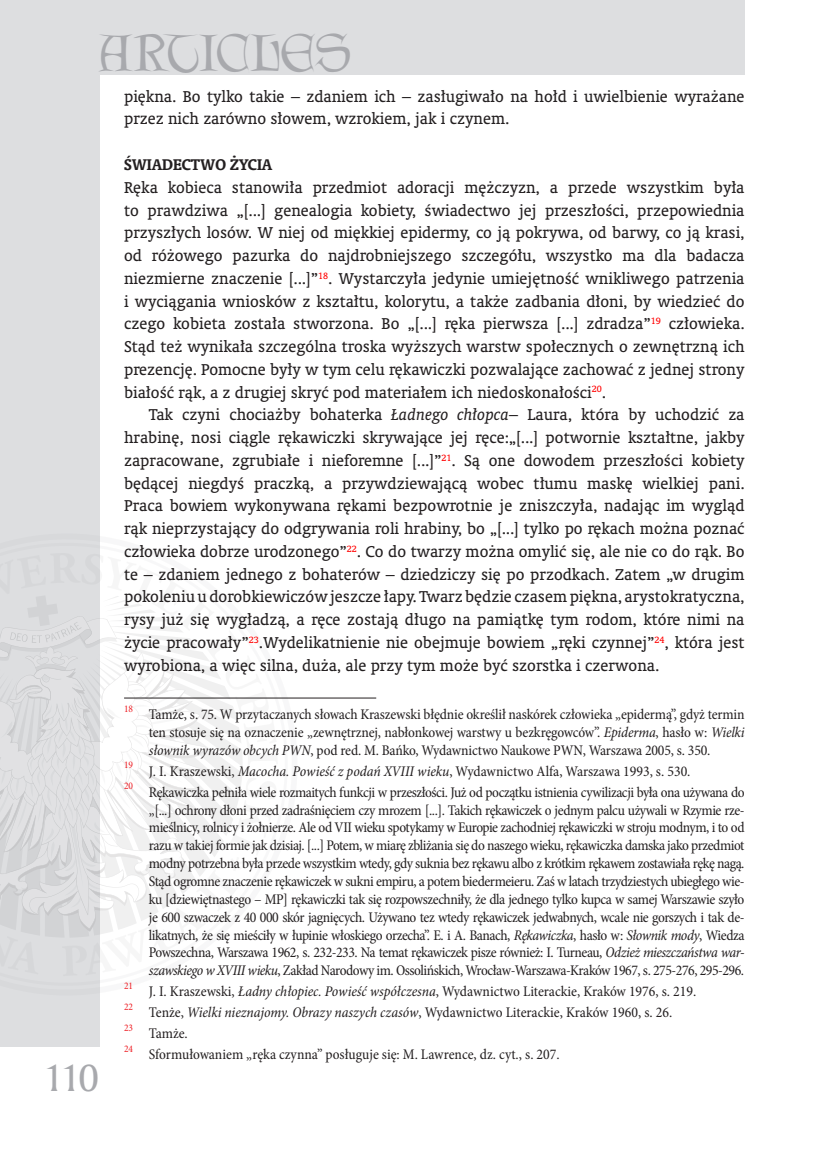
<style>
.page{position:relative;width:819px;height:1166px;background:#fff}
.page>*{position:absolute;margin:0;border:0;box-sizing:border-box;transform-origin:0 0}
.t1{font:46.55px "Lettergical PL";color:#a8a9ad}
.t2{font:36.75px "Amerigo PL";color:#a8a9ad}
.Normalny_PK{font:15.75px/22.8px "Oranda PL";color:#231f20;text-align:justify}
.Normalny_PK-2{font:700 15.75px "Oranda PL";color:#231f20}
.przypisy_PK{font:condensed 14.88px/17.8px "Minion Pro";letter-spacing:-.005em;color:#231f20;text-align:justify}
.przypisy_PK-2{font:condensed 10.15px "Minion Pro";color:#ee1d23}
.s1{font-style:italic}
</style>
<div class="page">
<div style="left:0;top:0;width:99px;height:1047px;background:#dddee0"></div>
<div style="left:0;top:0;width:744px;height:74px;background:#dddee0"></div>
<svg style="left:0;top:553px;width:278px;height:423px"></svg>
<hr style="left:124px;top:697px;width:252px;height:1px;background:#231f20">
<h1 class="t1" style="left:99px;top:25px;width:254px">ARTICLES</h1>
<h2 class="t2" style="left:43px;top:1053px;width:57px">110</h2>
<p class="Normalny_PK" style="left:124px;top:85px;width:622px">piękna. Bo tylko takie – zdaniem ich – zasługiwało na hołd i uwielbienie wyrażane przez nich zarówno słowem, wzrokiem, jak i czynem.</p>
<p class="Normalny_PK-2" style="left:124px;top:154px;width:150px">ŚWIADECTWO ŻYCIA</p>
<p class="Normalny_PK" style="left:124px;top:176px;width:622px">Ręka kobieca stanowiła przedmiot adoracji mężczyzn, a przede wszystkim była to prawdziwa „[...] genealogia kobiety, świadectwo jej przeszłości, przepowiednia przyszłych losów. W niej od miękkiej epidermy, co ją pokrywa, od barwy, co ją krasi, od różowego pazurka do najdrobniejszego szczegółu, wszystko ma dla badacza niezmierne znaczenie [...]”<sup>18</sup>. Wystarczyła jedynie umiejętność wnikliwego patrzenia i wyciągania wniosków z kształtu, kolorytu, a także zadbania dłoni, by wiedzieć do czego kobieta została stworzona. Bo „[...] ręka pierwsza [...] zdradza”<sup>19</sup> człowieka.<br>Stąd też wynikała szczególna troska wyższych warstw społecznych o zewnętrzną ich prezencję. Pomocne były w tym celu rękawiczki pozwalające zachować z jednej strony białość rąk, a z drugiej skryć pod materiałem ich niedoskonałości<sup>20</sup>.</p>
<p class="Normalny_PK" style="left:124px;top:403px;width:622px;text-indent:25px">Tak czyni chociażby bohaterka <span class="s1">Ładnego chłopca</span>– Laura, która by uchodzić za hrabinę, nosi ciągle rękawiczki skrywające jej ręce:„[...] potwornie kształtne, jakby zapracowane, zgrubiałe i nieforemne [...]”<sup>21</sup>. Są one dowodem przeszłości kobiety będącej niegdyś praczką, a przywdziewającą wobec tłumu maskę wielkiej pani.<br>Praca bowiem wykonywana rękami bezpowrotnie je zniszczyła, nadając im wygląd rąk nieprzystający do odgrywania roli hrabiny, bo „[...] tylko po rękach można poznać człowieka dobrze urodzonego”<sup>22</sup>. Co do twarzy można omylić się, ale nie co do rąk. Bo te – zdaniem jednego z bohaterów – dziedziczy się po przodkach. Zatem „w drugim pokoleniu u dorobkiewiczów jeszcze łapy. Twarz będzie czasem piękna, arystokratyczna, rysy już się wygładzą, a ręce zostają długo na pamiątkę tym rodom, które nimi na życie pracowały”<sup>23</sup>.Wydelikatnienie nie obejmuje bowiem „ręki czynnej”<sup>24</sup>, która jest wyrobiona, a więc silna, duża, ale przy tym może być szorstka i czerwona.</p>
<p class="przypisy_PK-2" style="left:124px;top:702px;width:11px">18</p>
<p class="przypisy_PK" style="left:149px;top:705px;width:597px">Tamże, s. 75. W przytaczanych słowach Kraszewski błędnie określił naskórek człowieka „epidermą”, gdyż termin ten stosuje się na oznaczenie „zewnętrznej, nabłonkowej warstwy u bezkręgowców”. <span class="s1">Epiderma</span>, hasło w: <span class="s1">Wielki słownik wyrazów obcych PWN</span>, pod red. M. Bańko, Wydawnictwo Naukowe PWN, Warszawa 2005, s. 350.</p>
<p class="przypisy_PK-2" style="left:124px;top:758px;width:11px">19</p>
<p class="przypisy_PK" style="left:149px;top:762px;width:543px">J. I. Kraszewski, <span class="s1">Macocha. Powieść z podań XVIII wieku</span>, Wydawnictwo Alfa, Warszawa 1993, s. 530.</p>
<p class="przypisy_PK-2" style="left:124px;top:779px;width:11px">20</p>
<p class="przypisy_PK" style="left:149px;top:783px;width:597px">Rękawiczka pełniła wiele rozmaitych funkcji w przeszłości. Już od początku istnienia cywilizacji była ona używana do „[...] ochrony dłoni przed zadraśnięciem czy mrozem [...]. Takich rękawiczek o jednym palcu używali w Rzymie rze&shy;mieślnicy, rolnicy i żołnierze. Ale od VII wieku spotykamy w Europie zachodniej rękawiczki w stroju modnym, i to od razu w takiej formie jak dzisiaj. [...] Potem, w miarę zbliżania się do naszego wieku, rękawiczka damska jako przedmiot modny potrzebna była przede wszystkim wtedy, gdy suknia bez rękawu albo z krótkim rękawem zostawiała rękę nagą.<br>Stąd ogromne znaczenie rękawiczek w sukni empiru, a potem biedermeieru. Zaś w latach trzydziestych ubiegłego wie&shy;ku [dziewiętnastego – MP] rękawiczki tak się rozpowszechniły, że dla jednego tylko kupca w samej Warszawie szyło je 600 szwaczek z 40 000 skór jagnięcych. Używano tez wtedy rękawiczek jedwabnych, wcale nie gorszych i tak de&shy;likatnych, że się mieściły w łupinie włoskiego orzecha”. E. i A. Banach, <span class="s1">Rękawiczka</span>, hasło w: <span class="s1">Słownik mody</span>, Wiedza Powszechna, Warszawa 1962, s. 232-233. Na temat rękawiczek pisze również: I. Turneau, <span class="s1">Odzież mieszczaństwa war&shy;szawskiego w XVIII wieku</span>, Zakład Narodowy im. Ossolińskich, Wrocław-Warszawa-Kraków 1967, s. 275-276, 295-296.</p>
<p class="przypisy_PK-2" style="left:124px;top:979px;width:11px">21</p>
<p class="przypisy_PK" style="left:149px;top:983px;width:549px">J. I. Kraszewski, <span class="s1">Ładny chłopiec. Powieść współczesna</span>, Wydawnictwo Literackie, Kraków 1976, s. 219.</p>
<p class="przypisy_PK-2" style="left:124px;top:1000px;width:11px">22</p>
<p class="przypisy_PK" style="left:149px;top:1004px;width:525px">Tenże, <span class="s1">Wielki nieznajomy. Obrazy naszych czasów</span>, Wydawnictwo Literackie, Kraków 1960, s. 26.</p>
<p class="przypisy_PK-2" style="left:124px;top:1021px;width:11px">23</p>
<p class="przypisy_PK" style="left:149px;top:1025px;width:40px">Tamże.</p>
<p class="przypisy_PK-2" style="left:124px;top:1042px;width:11px">24</p>
<p class="przypisy_PK" style="left:149px;top:1046px;width:412px">Sformułowaniem „ręka czynna” posługuje się: M. Lawrence, dz. cyt., s. 207.</p>
</div>
